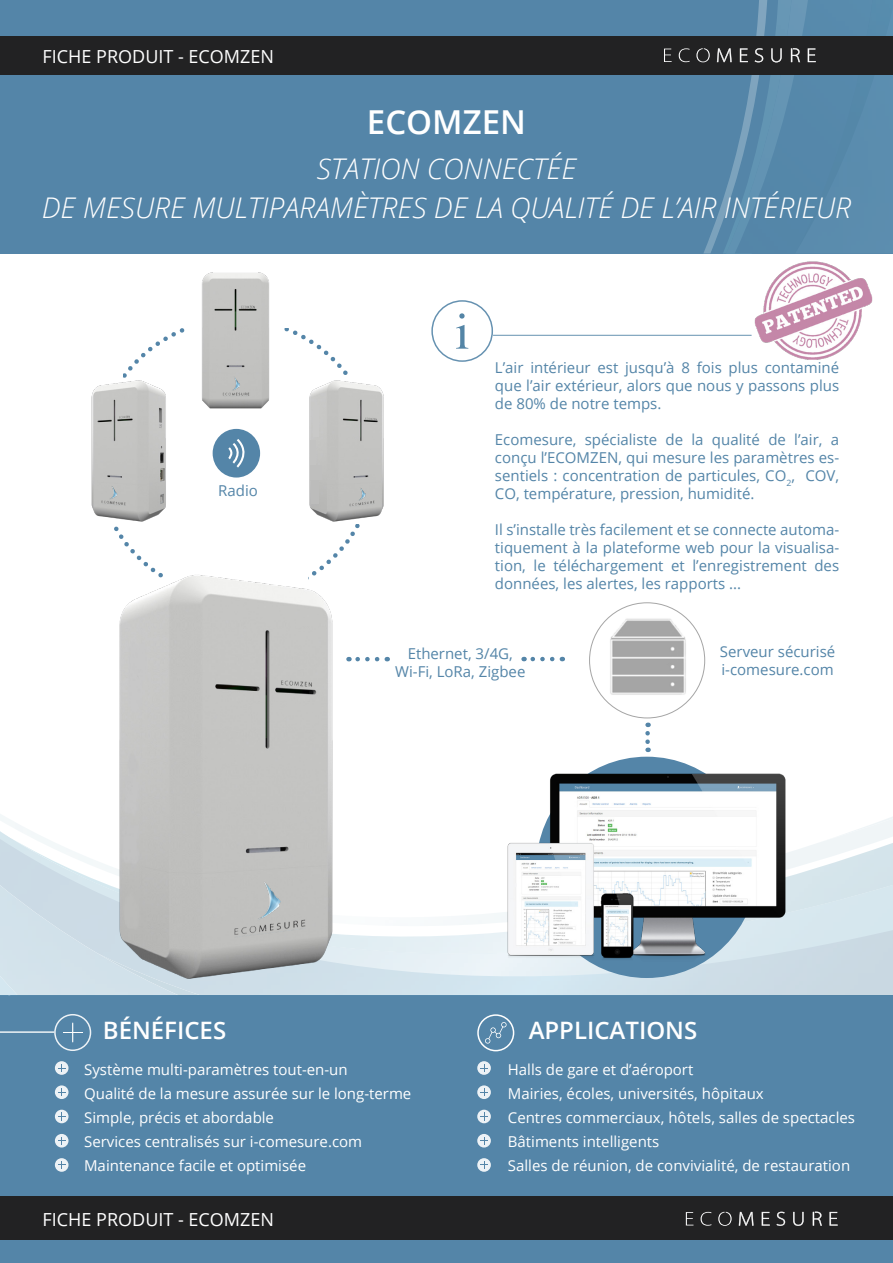
<style>
.page{position:relative;width:893px;height:1263px;background:#fff}
.page>*{position:absolute;margin:0;border:0;box-sizing:border-box;transform-origin:0 0}
.t1{font:600 33px "Open Sans";color:#fff}
.t2{font:italic 300 28.5px "Open Sans";color:#fff}
.t3{font:600 24px "Open Sans";color:#fff}
.t4{font:18px "Open Sans";color:#fff}
.t5{font:15px/18px "Open Sans";color:#5485a8;text-align:justify}
.t6{font:15px "Open Sans";color:#fff}
</style>
<div class="page">
<img style="left:379px;top:427px;width:5px;height:88px">
<div style="left:0;top:995px;width:893px;height:268px;background:#5485a8"></div>
<div style="left:0;top:1196px;width:893px;height:44px;background:#222223"></div>
<svg style="left:686px;top:1212px;width:7px;height:13px"></svg>
<svg style="left:701px;top:1212px;width:11px;height:14px"></svg>
<svg style="left:718px;top:1212px;width:14px;height:14px"></svg>
<svg style="left:739px;top:1212px;width:14px;height:14px"></svg>
<svg style="left:762px;top:1212px;width:8px;height:14px"></svg>
<svg style="left:776px;top:1212px;width:9px;height:14px"></svg>
<svg style="left:793px;top:1212px;width:11px;height:14px"></svg>
<svg style="left:813px;top:1211px;width:9px;height:15px"></svg>
<svg style="left:829px;top:1212px;width:9px;height:14px"></svg>
<svg style="left:55px;top:1061px;width:14px;height:14px"></svg>
<svg style="left:58px;top:1064px;width:8px;height:8px"></svg>
<svg style="left:477px;top:1061px;width:14px;height:14px"></svg>
<svg style="left:480px;top:1064px;width:8px;height:8px"></svg>
<svg style="left:55px;top:1085px;width:14px;height:14px"></svg>
<svg style="left:58px;top:1088px;width:8px;height:8px"></svg>
<svg style="left:477px;top:1085px;width:14px;height:14px"></svg>
<svg style="left:480px;top:1088px;width:8px;height:8px"></svg>
<svg style="left:55px;top:1110px;width:14px;height:13px"></svg>
<svg style="left:58px;top:1113px;width:8px;height:7px"></svg>
<svg style="left:477px;top:1110px;width:14px;height:13px"></svg>
<svg style="left:480px;top:1113px;width:8px;height:7px"></svg>
<svg style="left:55px;top:1158px;width:14px;height:14px"></svg>
<svg style="left:58px;top:1161px;width:8px;height:8px"></svg>
<svg style="left:477px;top:1158px;width:14px;height:14px"></svg>
<svg style="left:480px;top:1161px;width:8px;height:8px"></svg>
<svg style="left:55px;top:1134px;width:14px;height:13px"></svg>
<svg style="left:58px;top:1137px;width:8px;height:7px"></svg>
<svg style="left:477px;top:1134px;width:14px;height:13px"></svg>
<svg style="left:480px;top:1137px;width:8px;height:7px"></svg>
<hr style="left:0;top:1031px;width:54px;height:2px;background:#fff">
<div style="left:54px;top:1014px;width:37px;height:37px;border:2px solid #fff;border-radius:50%"></div>
<svg style="left:63px;top:1025px;width:20px;height:17px"></svg>
<svg style="left:485px;top:1025px;width:22px;height:18px"></svg>
<div style="left:477px;top:1014px;width:37px;height:37px;border:2px solid #fff;border-radius:50%"></div>
<div style="left:0;top:0;width:893px;height:254px;background:#5485a8"></div>
<img style="left:704px;top:0;width:104px;height:254px">
<img style="left:795px;top:7px;width:98px;height:247px">
<div style="left:0;top:36px;width:893px;height:39px;background:#222223"></div>
<img style="left:672px;top:838px;width:221px;height:157px">
<hr style="left:493px;top:335px;width:259px;height:1px;background:#5485a8">
<div style="left:431px;top:300px;width:62px;height:62px;border:2px solid #5485a8;border-radius:50%"></div>
<svg style="left:456px;top:313px;width:12px;height:36px"></svg>
<img style="left:672px;top:767px;width:115px;height:202px">
<svg style="left:92px;top:427px;width:287px;height:101px"></svg>
<img style="left:672px;top:616px;width:14px;height:79px">
<svg style="left:664px;top:49px;width:8px;height:13px"></svg>
<svg style="left:679px;top:48px;width:11px;height:14px"></svg>
<svg style="left:696px;top:48px;width:14px;height:14px"></svg>
<svg style="left:717px;top:48px;width:15px;height:14px"></svg>
<svg style="left:740px;top:48px;width:8px;height:14px"></svg>
<svg style="left:755px;top:48px;width:8px;height:14px"></svg>
<svg style="left:771px;top:48px;width:11px;height:14px"></svg>
<svg style="left:791px;top:48px;width:9px;height:14px"></svg>
<svg style="left:808px;top:48px;width:8px;height:14px"></svg>
<img style="left:91px;top:272px;width:293px;height:155px">
<img style="left:220px;top:373px;width:31px;height:25px">
<svg style="left:242px;top:305px;width:13px;height:3px"></svg>
<img style="left:0;top:528px;width:672px;height:497px">
<img style="left:227px;top:868px;width:85px;height:77px">
<img style="left:281px;top:679px;width:32px;height:8px">
<img style="left:743px;top:261px;width:130px;height:99px">
<p class="t4" style="left:43px;top:44px;width:233px">FICHE PRODUIT - ECOMZEN</p>
<p class="t1" style="left:367px;top:100px;width:160px">ECOMZEN</p>
<p class="t2" style="left:317px;top:149px;width:261px">STATION CONNECTÉE</p>
<p class="t2" style="left:42px;top:188px;width:811px">DE MESURE MULTIPARAMÈTRES DE LA QUALITÉ DE L’AIR INTÉRIEUR</p>
<p class="t5" style="left:218px;top:481px;width:41px">Radio</p>
<p class="t5" style="left:495px;top:358px;width:346px">L’air intérieur est jusqu’à 8 fois plus contaminé que l’air extérieur, alors que nous y passons plus de 80% de notre temps.</p>
<p class="t5" style="left:495px;top:430px;width:346px">Ecomesure, spécialiste de la qualité de l’air, a conçu l’ECOMZEN, qui mesure les paramètres es&shy;sentiels : concentration de particules, CO<sub>2</sub>, COV, CO, température, pression, humidité.</p>
<p class="t5" style="left:495px;top:520px;width:346px">Il s’installe très facilement et se connecte automa&shy;tiquement à la plateforme web pour la visualisa&shy;tion, le téléchargement et l’enregistrement des données, les alertes, les rapports ...</p>
<p class="t5" style="left:408px;top:644px;width:107px">Ethernet, 3/4G,</p>
<p class="t5" style="left:395px;top:662px;width:132px">Wi-Fi, LoRa, Zigbee</p>
<p class="t5" style="left:720px;top:642px;width:117px">Serveur sécurisé</p>
<p class="t5" style="left:721px;top:660px;width:114px">i-comesure.com</p>
<p class="t3" style="left:103px;top:1014px;width:125px">BÉNÉFICES</p>
<p class="t3" style="left:529px;top:1014px;width:170px">APPLICATIONS</p>
<p class="t6" style="left:84px;top:1059px;width:265px">Système multi-paramètres tout-en-un</p>
<p class="t6" style="left:84px;top:1083px;width:329px">Qualité de la mesure assurée sur le long-terme</p>
<p class="t6" style="left:84px;top:1107px;width:191px">Simple, précis et abordable</p>
<p class="t6" style="left:84px;top:1131px;width:280px">Services centralisés sur i-comesure.com</p>
<p class="t6" style="left:84px;top:1155px;width:223px">Maintenance facile et optimisée</p>
<p class="t4" style="left:43px;top:1207px;width:233px">FICHE PRODUIT - ECOMZEN</p>
<p class="t6" style="left:508px;top:1059px;width:187px">Halls de gare et d’aéroport</p>
<p class="t6" style="left:508px;top:1083px;width:257px">Mairies, écoles, universités, hôpitaux</p>
<p class="t6" style="left:508px;top:1107px;width:349px">Centres commerciaux, hôtels, salles de spectacles</p>
<p class="t6" style="left:508px;top:1131px;width:153px">Bâtiments intelligents</p>
<p class="t6" style="left:508px;top:1155px;width:344px">Salles de réunion, de convivialité, de restauration</p>
</div>
